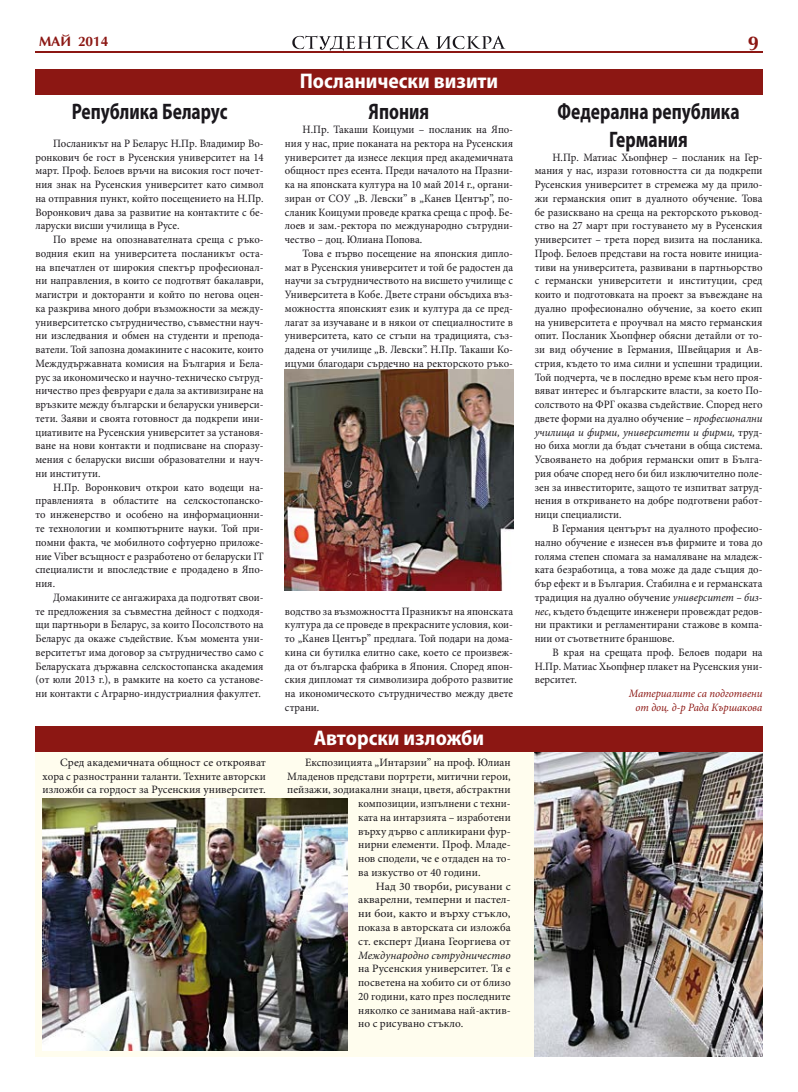
<style>
.page{position:relative;width:798px;height:1092px;background:#fff}
.page>*{position:absolute;margin:0;border:0;box-sizing:border-box;transform-origin:0 0}
.t1{font:700 semi-condensed 22.5px/27.5px "Myriad Pro";color:#1a171c;text-align:center;scale:.83 1}
.t2{font:700 semi-condensed 21.25px "Myriad Pro";color:#fff}
.t3{font:700 20px "AG Optima Cyr";color:#8c1713}
.t4{font:700 13.75px "AG Optima Cyr";color:#8c1713}
.t5{font:11.25px/13.8px "Minion Pro";color:#1a171c;text-align:justify;scale:.95 1}
.t6{font:11.25px/13.8px "Minion Pro";color:#1a171c;text-align:justify}
.t7{font:italic 11.25px/13.8px "Minion Pro";color:#8c1713;text-align:right;scale:.95 1}
.t8{font:11.25px "Minion Pro";color:#1a171c;scale:.96 1}
.t9{font:11.25px "Minion Pro";color:#1a171c;scale:1.04 1}
.t10{font:italic 11.25px "Minion Pro";color:#1a171c}
.t11{font:11.25px "Minion Pro";color:#1a171c;scale:1.06 1}
.t12{font:11.25px "Minion Pro";color:#1a171c;scale:1.05 1}
.s1{font-style:italic}
</style>
<div class="page">
<svg style="left:436px;top:36px;width:69px;height:13px"></svg>
<svg style="left:292px;top:35px;width:138px;height:17px"></svg>
<hr style="left:35px;top:52px;width:727px;height:1px;background:#8c1713">
<div style="left:35px;top:752px;width:727px;height:304px;background:#fffdee"></div>
<img style="left:285px;top:369px;width:228px;height:221px">
<img style="left:534px;top:752px;width:228px;height:304px">
<img style="left:43px;top:798px;width:304px;height:252px">
<div style="left:35px;top:69px;width:727px;height:26px;background:#8c1713"></div>
<div style="left:35px;top:726px;width:727px;height:26px;background:#8c1713"></div>
<p class="t4" style="left:39px;top:34px;width:71px">МАЙ 2014</p>
<h3 class="t3" style="left:747px;top:32px;width:13px">9</h3>
<h1 class="t1" style="left:72px;top:97px;width:189px">Република Беларус</h1>
<p class="t5" style="left:35px;top:136px;width:241px;text-indent:18px">Посланикът на Р Беларус Н.Пр. Владимир Во&shy;ронкович бе гост в Русенския университет на 14 март. Проф. Белоев връчи на високия гост почет&shy;ния знак на Русенския университет като символ на отправния пункт, който посещението на Н.Пр.<br>Воронкович дава за развитие на контактите с бе&shy;ларуски висши училища в Русе.</p>
<p class="t5" style="left:35px;top:233px;width:241px;text-indent:18px">По време на опознавателната среща с ръко&shy;водния екип на университета посланикът оста&shy;на впечатлен от широкия спектър професионал&shy;ни направления, в които се подготвят бакалаври, магистри и докторанти и който по негова оцен&shy;ка разкрива много добри възможности за между&shy;университетско сътрудничество, съвместни науч&shy;ни изследвания и обмен на студенти и препода&shy;ватели. Той запозна домакините с насоките, които Междудържавната комисия на България и Бела&shy;рус за икономическо и научно-техническо сътруд&shy;ничество през февруари е дала за активизиране на връзките между български и беларуски универси&shy;тети. Заяви и своята готовност да подкрепи ини&shy;циативите на Русенския университет за установя&shy;ване на нови контакти и подписване на споразу&shy;мения с беларуски висши образователни и науч&shy;ни институти.</p>
<p class="t5" style="left:35px;top:480px;width:241px;text-indent:18px">Н.Пр. Воронкович открои като водещи на&shy;правленията в областите на селскостопанско&shy;то инженерство и особено на информационни&shy;те технологии и компютърните науки. Той при&shy;помни факта, че мобилното софтуерно приложе&shy;ние Viber всъщност е разработено от беларуски IT специалисти и впоследствие е продадено в Япо&shy;ния.</p>
<p class="t5" style="left:35px;top:590px;width:241px;text-indent:18px">Домакините се ангажираха да подготвят свои&shy;те предложения за съвместна дейност с подходя&shy;щи партньори в Беларус, за които Посолството на Беларус да окаже съдействие. Към момента уни&shy;верситетът има договор за сътрудничество само с Беларуската държавна селскостопанска академия (от юли 2013 г.), в рамките на което са установе&shy;ни контакти с Аграрно-индустриалния факултет.</p>
<h2 class="t2" style="left:299px;top:67px;width:200px">Посланически визити</h2>
<h1 class="t1" style="left:368px;top:97px;width:75px">Япония</h1>
<p class="t5" style="left:285px;top:123px;width:241px;text-indent:18px">Н.Пр. Такаши Коицуми – посланик на Япо&shy;ния у нас, прие поканата на ректора на Русенския университет да изнесе лекция пред академичната общност през есента. Преди началото на Празни&shy;ка на японската култура на 10 май 2014 г., органи&shy;зиран от СОУ „В. Левски” в „Канев Център”, по&shy;сланик Коицуми проведе кратка среща с проф. Бе&shy;лоев и зам.-ректора по международно сътрудни&shy;чество – доц. Юлиана Попова.</p>
<p class="t5" style="left:285px;top:246px;width:241px;text-indent:18px">Това е първо посещение на японския дипло&shy;мат в Русенския университет и той бе радостен да научи за сътрудничеството на висшето училище с Университета в Кобе. Двете страни обсъдиха въз&shy;можността японският език и култура да се пред&shy;лагат за изучаване и в някои от специалностите в университета, като се стъпи на традицията, съз&shy;дадена от училище „В. Левски”. Н.Пр. Такаши Ко&shy;ицуми благодари сърдечно на ректорското ръко-</p>
<p class="t5" style="left:285px;top:604px;width:241px">водство за възможността Празникът на японската култура да се проведе в прекрасните условия, кои&shy;то „Канев Център” предлага. Той подари на дома&shy;кина си бутилка елитно саке, което се произвеж&shy;да от българска фабрика в Япония. Според япон&shy;ския дипломат тя символизира доброто развитие на икономическото сътрудничество между двете страни.</p>
<h2 class="t2" style="left:313px;top:723px;width:172px">Авторски изложби</h2>
<p class="t6" style="left:43px;top:755px;width:225px;text-indent:18px">Сред академичната общност се открояват хора с разностранни таланти. Техните авторски изложби са гордост за Русенския университет.</p>
<p class="t6" style="left:305px;top:755px;width:207px">Експозицията „Интарзии” на проф. Юлиан</p>
<p class="t6" style="left:287px;top:769px;width:225px">Младенов представи портрети, митични герои,</p>
<p class="t6" style="left:287px;top:783px;width:225px">пейзажи, зодиакални знаци, цветя, абстрактни</p>
<p class="t8" style="left:358px;top:796px;width:160px">композиции, изпълнени с техни-</p>
<p class="t6" style="left:358px;top:810px;width:154px">ката на интарзията – изработени</p>
<p class="t6" style="left:358px;top:824px;width:154px">върху дърво с апликирани фур-</p>
<p class="t6" style="left:358px;top:838px;width:154px">нирни елементи. Проф. Младе-</p>
<p class="t6" style="left:358px;top:851px;width:154px">нов сподели, че е отдаден на то-</p>
<p class="t6" style="left:358px;top:865px;width:124px">ва изкуство от 40 години.</p>
<p class="t12" style="left:376px;top:878px;width:130px">Над 30 творби, рисувани с</p>
<p class="t6" style="left:358px;top:893px;width:154px">акварелни, темперни и пастел-</p>
<p class="t11" style="left:358px;top:906px;width:145px">ни бои, както и върху стъкло,</p>
<p class="t6" style="left:358px;top:920px;width:154px">показа в авторската си изложба</p>
<p class="t9" style="left:358px;top:933px;width:148px">ст. експерт Диана Георгиева от</p>
<p class="t10" style="left:358px;top:947px;width:154px">Международно сътрудничество</p>
<p class="t6" style="left:358px;top:961px;width:154px">на Русенския университет. Тя е посветена на хобито си от близо 20 години, като през последните няколко се занимава най-актив&shy;но с рисувано стъкло.</p>
<h1 class="t1" style="left:557px;top:97px;width:221px">Федерална република<br>Германия</h1>
<p class="t5" style="left:534px;top:150px;width:241px;text-indent:18px">Н.Пр. Матиас Хьопфнер – посланик на Гер&shy;мания у нас, изрази готовността си да подкрепи Русенския университет в стремежа му да прило&shy;жи германския опит в дуалното обучение. Това бе разисквано на среща на ректорското ръковод&shy;ство на 27 март при гостуването му в Русенския университет – трета поред визита на посланика.<br>Проф. Белоев представи на госта новите инициа&shy;тиви на университета, развивани в партньорство с германски университети и институции, сред които и подготовката на проект за въвеждане на дуално професионално обучение, за което екип на университета е проучвал на място германския опит. Посланик Хьопфнер обясни детайли от то&shy;зи вид обучение в Германия, Швейцария и Ав&shy;стрия, където то има силни и успешни традиции.<br>Той подчерта, че в последно време към него проя&shy;вяват интерес и българските власти, за което По&shy;солството на ФРГ оказва съдействие. Според него двете форми на дуално обучение – <span class="s1">професионални училища и фирми, университети и фирми,</span> труд&shy;но биха могли да бъдат съчетани в обща система.<br>Усвояването на добрия германски опит в Бълга&shy;рия обаче според него би бил изключително поле&shy;зен за инвеститорите, защото те изпитват затруд&shy;нения в откриването на добре подготвени работ&shy;ници специалисти.</p>
<p class="t5" style="left:534px;top:521px;width:241px;text-indent:18px">В Германия центърът на дуалното професио&shy;нално обучение е изнесен във фирмите и това до голяма степен спомага за намаляване на младеж&shy;ката безработица, а това може да даде същия до&shy;бър ефект и в България. Стабилна е и германската традиция на дуално обучение <span class="s1">университет – биз&shy;нес</span>, където бъдещите инженери провеждат редов&shy;ни практики и регламентирани стажове в компа&shy;нии от съответните браншове.</p>
<p class="t5" style="left:534px;top:645px;width:241px;text-indent:18px">В края на срещата проф. Белоев подари на Н.Пр. Матиас Хьопфнер плакет на Русенския уни&shy;верситет.</p>
<p class="t7" style="left:628px;top:686px;width:142px">Материалите са подготвени от доц. д-р Рада Кършакова</p>
</div>
